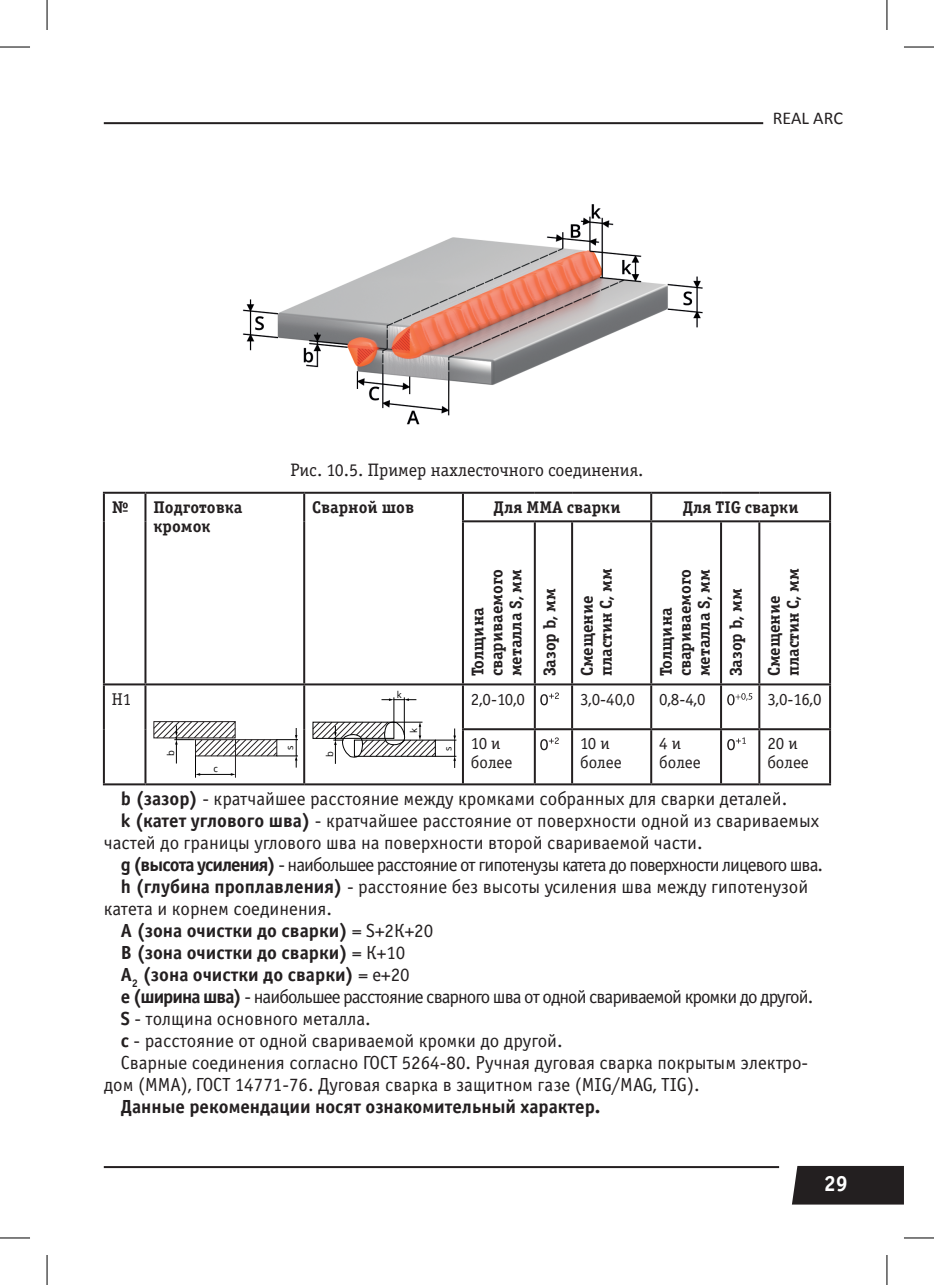
<style>
.page{position:relative;width:934px;height:1285px;background:#fff}
.page>*{position:absolute;margin:0;border:0;box-sizing:border-box;transform-origin:0 0}
.t1{font:700 22px "Officina Serif C";color:#fff}
.t2{font:19px "Officina Sans C";color:#231f20}
.t3{font:19px "Officina Sans C";letter-spacing:-.05em;color:#231f20}
.t4{font:700 19px "Officina Sans C";color:#231f20}
.t5{font:18px "Officina Serif Book C";color:#231f20}
.t6{font:18px "Calibri";color:#231f20}
.t7{font:700 17px/19px "Officina Serif C";color:#231f20}
.t8{font:17px/19px "Officina Serif Book C";color:#231f20}
.t9{font:9.4px "Open Sans";color:#000001}
.s1{font-weight:700}
.s2{font-weight:400}
</style>
<div class="page">
<div style="left:792px;top:1166px;width:111px;height:38px;background:#231f20"></div>
<hr style="left:104px;top:1166px;width:674px;height:2px;background:#231f20">
<hr style="left:104px;top:122px;width:658px;height:2px;background:#231f20">
<img style="left:242px;top:204px;width:461px;height:221px">
<hr style="left:103px;top:492px;width:42px;height:2px;background:#231f20">
<hr style="left:103px;top:494px;width:2px;height:27px;background:#231f20">
<hr style="left:145px;top:492px;width:159px;height:2px;background:#231f20">
<hr style="left:144px;top:494px;width:2px;height:27px;background:#231f20">
<hr style="left:304px;top:492px;width:159px;height:2px;background:#231f20">
<hr style="left:303px;top:494px;width:2px;height:27px;background:#231f20">
<hr style="left:463px;top:492px;width:71px;height:2px;background:#231f20">
<hr style="left:462px;top:494px;width:2px;height:26px;background:#231f20">
<hr style="left:534px;top:492px;width:38px;height:2px;background:#231f20">
<hr style="left:572px;top:492px;width:79px;height:2px;background:#231f20">
<hr style="left:651px;top:492px;width:69px;height:2px;background:#231f20">
<hr style="left:650px;top:494px;width:2px;height:26px;background:#231f20">
<hr style="left:720px;top:492px;width:39px;height:2px;background:#231f20">
<hr style="left:759px;top:492px;width:71px;height:2px;background:#231f20">
<hr style="left:828px;top:494px;width:2px;height:26px;background:#231f20">
<hr style="left:103px;top:521px;width:2px;height:162px;background:#231f20">
<hr style="left:144px;top:521px;width:2px;height:162px;background:#231f20">
<hr style="left:303px;top:521px;width:2px;height:162px;background:#231f20">
<hr style="left:462px;top:520px;width:72px;height:2px;background:#231f20">
<hr style="left:462px;top:522px;width:2px;height:161px;background:#231f20">
<hr style="left:534px;top:520px;width:38px;height:2px;background:#231f20">
<hr style="left:533px;top:522px;width:2px;height:161px;background:#231f20">
<hr style="left:572px;top:520px;width:79px;height:2px;background:#231f20">
<hr style="left:571px;top:522px;width:2px;height:161px;background:#231f20">
<hr style="left:651px;top:520px;width:69px;height:2px;background:#231f20">
<hr style="left:650px;top:522px;width:2px;height:161px;background:#231f20">
<hr style="left:720px;top:520px;width:39px;height:2px;background:#231f20">
<hr style="left:719px;top:522px;width:2px;height:161px;background:#231f20">
<hr style="left:759px;top:520px;width:71px;height:2px;background:#231f20">
<hr style="left:758px;top:522px;width:2px;height:161px;background:#231f20">
<hr style="left:828px;top:522px;width:2px;height:161px;background:#231f20">
<hr style="left:103px;top:683px;width:42px;height:2px;background:#231f20">
<hr style="left:103px;top:685px;width:2px;height:44px;background:#231f20">
<hr style="left:145px;top:683px;width:159px;height:2px;background:#231f20">
<hr style="left:144px;top:685px;width:2px;height:44px;background:#231f20">
<hr style="left:304px;top:683px;width:159px;height:2px;background:#231f20">
<hr style="left:303px;top:685px;width:2px;height:44px;background:#231f20">
<hr style="left:463px;top:683px;width:71px;height:2px;background:#231f20">
<hr style="left:462px;top:685px;width:2px;height:43px;background:#231f20">
<hr style="left:534px;top:683px;width:38px;height:2px;background:#231f20">
<hr style="left:533px;top:685px;width:2px;height:43px;background:#231f20">
<hr style="left:572px;top:683px;width:79px;height:2px;background:#231f20">
<hr style="left:571px;top:685px;width:2px;height:43px;background:#231f20">
<hr style="left:651px;top:683px;width:69px;height:2px;background:#231f20">
<hr style="left:650px;top:685px;width:2px;height:43px;background:#231f20">
<hr style="left:720px;top:683px;width:39px;height:2px;background:#231f20">
<hr style="left:719px;top:685px;width:2px;height:43px;background:#231f20">
<hr style="left:759px;top:683px;width:71px;height:2px;background:#231f20">
<hr style="left:758px;top:685px;width:2px;height:43px;background:#231f20">
<hr style="left:828px;top:685px;width:2px;height:43px;background:#231f20">
<hr style="left:103px;top:729px;width:2px;height:54px;background:#231f20">
<hr style="left:144px;top:729px;width:2px;height:54px;background:#231f20">
<hr style="left:303px;top:729px;width:2px;height:54px;background:#231f20">
<hr style="left:462px;top:728px;width:72px;height:2px;background:#231f20">
<hr style="left:462px;top:730px;width:2px;height:53px;background:#231f20">
<hr style="left:534px;top:728px;width:38px;height:2px;background:#231f20">
<hr style="left:533px;top:730px;width:2px;height:53px;background:#231f20">
<hr style="left:572px;top:728px;width:79px;height:2px;background:#231f20">
<hr style="left:571px;top:730px;width:2px;height:53px;background:#231f20">
<hr style="left:651px;top:728px;width:69px;height:2px;background:#231f20">
<hr style="left:650px;top:730px;width:2px;height:53px;background:#231f20">
<hr style="left:720px;top:728px;width:39px;height:2px;background:#231f20">
<hr style="left:719px;top:730px;width:2px;height:53px;background:#231f20">
<hr style="left:759px;top:728px;width:71px;height:2px;background:#231f20">
<hr style="left:758px;top:730px;width:2px;height:53px;background:#231f20">
<hr style="left:828px;top:730px;width:2px;height:53px;background:#231f20">
<hr style="left:103px;top:783px;width:42px;height:2px;background:#231f20">
<hr style="left:145px;top:783px;width:159px;height:2px;background:#231f20">
<hr style="left:304px;top:783px;width:159px;height:2px;background:#231f20">
<hr style="left:463px;top:783px;width:71px;height:2px;background:#231f20">
<hr style="left:534px;top:783px;width:38px;height:2px;background:#231f20">
<hr style="left:572px;top:783px;width:79px;height:2px;background:#231f20">
<hr style="left:651px;top:783px;width:69px;height:2px;background:#231f20">
<hr style="left:720px;top:783px;width:39px;height:2px;background:#231f20">
<hr style="left:759px;top:783px;width:71px;height:2px;background:#231f20">
<svg style="left:153px;top:721px;width:144px;height:56px"></svg>
<svg style="left:312px;top:698px;width:143px;height:69px"></svg>
<svg style="left:540px;top:692px;width:18px;height:13px"></svg>
<svg style="left:727px;top:693px;width:25px;height:12px"></svg>
<svg style="left:540px;top:737px;width:18px;height:13px"></svg>
<svg style="left:727px;top:737px;width:18px;height:13px"></svg>
<hr style="left:0;top:47px;width:30px;height:1px;background:#000">
<hr style="left:903px;top:47px;width:30px;height:1px;background:#000">
<hr style="left:0;top:1237px;width:30px;height:1px;background:#000">
<hr style="left:903px;top:1237px;width:30px;height:1px;background:#000">
<hr style="left:47px;top:0;width:1px;height:30px;background:#000">
<hr style="left:47px;top:1255px;width:1px;height:30px;background:#000">
<hr style="left:886px;top:0;width:1px;height:30px;background:#000">
<hr style="left:886px;top:1255px;width:1px;height:30px;background:#000">
<p class="t6" style="left:772px;top:107px;width:72px">REAL ARC</p>
<p class="t5" style="left:290px;top:460px;width:354px">Рис. 10.5. Пример нахлесточного соединения.</p>
<p class="t7" style="left:112px;top:498px;width:18px">№</p>
<p class="t7" style="left:153px;top:498px;width:90px">Подготовка кромок</p>
<p class="t7" style="left:312px;top:498px;width:103px">Сварной шов</p>
<p class="t7" style="left:493px;top:498px;width:128px">Для MMA сварки</p>
<p class="t7" style="left:682px;top:498px;width:117px">Для TIG сварки</p>
<p class="t7" style="left:468px;top:676px;width:109px;rotate:-90deg">Толщина свариваемого металла S, мм</p>
<p class="t7" style="left:596px;top:676px;width:109px;rotate:-90deg">пластин C, мм</p>
<p class="t7" style="left:656px;top:676px;width:109px;rotate:-90deg">Толщина свариваемого металла S, мм</p>
<p class="t7" style="left:764px;top:676px;width:109px;rotate:-90deg">Смещение пластин C, мм</p>
<p class="t7" style="left:531px;top:676px;width:90px;line-height:37.2px;rotate:-90deg">Зазор b, мм<br>Смещение</p>
<p class="t7" style="left:726px;top:676px;width:90px;rotate:-90deg">Зазор b, мм</p>
<p class="t9" style="left:396px;top:688px;width:6px">k</p>
<p class="t8" style="left:112px;top:690px;width:21px">Н1</p>
<p class="t8" style="left:471px;top:690px;width:56px">2,0-10,0</p>
<p class="t8" style="left:580px;top:690px;width:56px">3,0-40,0</p>
<p class="t8" style="left:659px;top:690px;width:48px">0,8-4,0</p>
<p class="t8" style="left:767px;top:690px;width:56px">3,0-16,0</p>
<p class="t8" style="left:470px;top:734px;width:43px">10 и более</p>
<p class="t8" style="left:580px;top:734px;width:43px">10 и более</p>
<p class="t8" style="left:659px;top:734px;width:43px">4 и более</p>
<p class="t8" style="left:767px;top:734px;width:43px">20 и более</p>
<p class="t2" style="left:121px;top:788px;width:667px"><span class="s1">b (зазор)</span> - кратчайшее расстояние между кромками собранных для сварки деталей.</p>
<p class="t2" style="left:121px;top:810px;width:699px"><span class="s1">k (катет углового шва)</span> - кратчайшее расстояние от поверхности одной из свариваемых</p>
<p class="t2" style="left:104px;top:832px;width:600px">частей до границы углового шва на поверхности второй свариваемой части.</p>
<p class="t3" style="left:121px;top:854px;width:703px"><span class="s1">g (высота усиления)</span> - наибольшее расстояние от гипотенузы катета до поверхности лицевого шва.</p>
<p class="t2" style="left:121px;top:876px;width:688px"><span class="s1">h (глубина проплавления)</span> - расстояние без высоты усиления шва между гипотенузой</p>
<p class="t2" style="left:104px;top:898px;width:230px">катета и корнем соединения.</p>
<p class="t4" style="left:121px;top:920px;width:314px">А (зона очистки до сварки) <span class="s2">= S+2К+20</span></p>
<p class="t4" style="left:121px;top:942px;width:286px">В (зона очистки до сварки) <span class="s2">= К+10</span></p>
<p class="t4" style="left:121px;top:964px;width:290px">А<sub>2</sub> (зона очистки до сварки) <span class="s2">= е+20</span></p>
<p class="t3" style="left:121px;top:986px;width:693px"><span class="s1">е (ширина шва)</span> - наибольшее расстояние сварного шва от одной свариваемой кромки до другой.</p>
<p class="t2" style="left:121px;top:1008px;width:251px"><span class="s1">S</span> - толщина основного металла.</p>
<p class="t2" style="left:121px;top:1030px;width:443px"><span class="s1">c</span> - расстояние от одной свариваемой кромки до другой.</p>
<p class="t2" style="left:121px;top:1052px;width:688px">Сварные соединения согласно ГОСТ 5264-80. Ручная дуговая сварка покрытым электро-</p>
<p class="t2" style="left:104px;top:1074px;width:597px">дом (ММА), ГОСТ 14771-76. Дуговая сварка в защитном газе (MIG/MAG, TIG).</p>
<p class="t4" style="left:121px;top:1096px;width:481px">Данные рекомендации носят ознакомительный характер.</p>
<p class="t9" style="left:407px;top:732px;width:6px;rotate:-90deg">k</p>
<p class="t9" style="left:283px;top:750px;width:6px;rotate:-90deg">s</p>
<p class="t9" style="left:441px;top:750px;width:6px;rotate:-90deg">s</p>
<p class="t9" style="left:164px;top:756px;width:7px;rotate:-90deg">b</p>
<p class="t9" style="left:323px;top:756px;width:7px;rotate:-90deg">b</p>
<p class="t9" style="left:213px;top:762px;width:6px">с</p>
<p class="t1" style="left:823px;top:1171px;width:26px">29</p>
</div>
